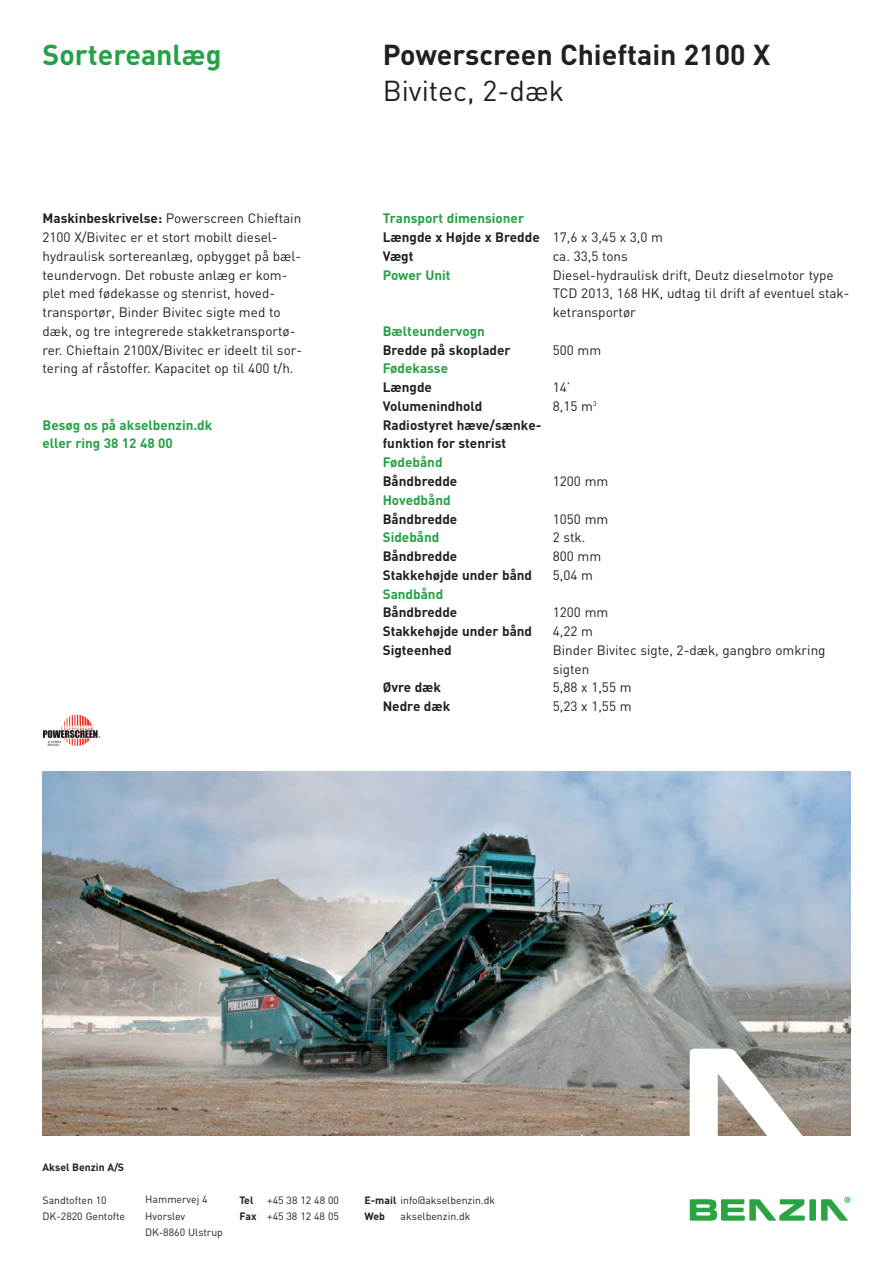
<style>
.page{position:relative;width:893px;height:1263px;background:#fff}
.page>*{position:absolute;margin:0;border:0;box-sizing:border-box;transform-origin:0 0}
.t1{font:700 28.5px "DIN";color:#231f20}
.t2{font:28.5px "DIN";color:#231f20}
.t3{font:700 28.5px "DIN";color:#25a146}
.t4{font:13.5px/18.8px "DIN";color:#231f20}
.t5{font:700 13.5px/18.8px "DIN";color:#231f20}
.t6{font:700 13.5px/18.8px "DIN";color:#25a146}
.t7{font:10.5px/16.5px "DIN";color:#231f20}
.t8{font:700 10.5px "DIN";color:#231f20}
.s1{font-weight:700}
.s2{color:#25a146}
.s3{font-weight:400}
</style>
<div class="page">
<img style="left:43px;top:772px;width:807px;height:363px">
<svg style="left:690px;top:1049px;width:114px;height:87px"></svg>
<svg style="left:690px;top:1197px;width:161px;height:24px"></svg>
<svg style="left:43px;top:715px;width:57px;height:31px"></svg>
<h1 class="t3" style="left:43px;top:45px;width:181px">Sortereanlæg</h1>
<h1 class="t1" style="left:383px;top:45px;width:389px">Powerscreen Chieftain 2100 X</h1>
<h1 class="t2" style="left:383px;top:81px;width:183px">Bivitec, 2-dæk</h1>
<p class="t4" style="left:43px;top:211px;width:261px"><span class="s1">Maskinbeskrivelse:</span> Powerscreen Chieftain 2100 X/Bivitec er et stort mobilt diesel&shy;hydraulisk sortereanlæg, opbygget på bæl&shy;teundervogn. Det robuste anlæg er kom&shy;plet med fødekasse og stenrist, hoved&shy;transportør, Binder Bivitec sigte med to dæk, og tre integrerede stakketransportø&shy;rer. Chieftain 2100X/Bivitec er ideelt til sor&shy;tering af råstoffer. Kapacitet op til 400 t/h.</p>
<p class="t6" style="left:43px;top:417px;width:171px">Besøg os på akselbenzin.dk eller ring 38 12 48 00</p>
<p class="t5" style="left:383px;top:211px;width:282px"><span class="s2">Transport dimensioner<br></span>Længde x Højde x Bredde <span class="s3">17,6 x 3,45 x 3,0 m<br></span>Vægt</p>
<p class="t4" style="left:553px;top:248px;width:77px">ca. 33,5 tons</p>
<p class="t6" style="left:383px;top:267px;width:69px">Power Unit</p>
<p class="t4" style="left:553px;top:267px;width:298px">Diesel-hydraulisk drift, Deutz dieselmotor type<br>TCD 2013, 168 HK, udtag til drift af eventuel stak&shy;ketransportør</p>
<p class="t6" style="left:383px;top:323px;width:104px">Bælteundervogn</p>
<p class="t5" style="left:383px;top:342px;width:129px">Bredde på skoplader</p>
<p class="t4" style="left:553px;top:342px;width:50px">500 mm</p>
<p class="t6" style="left:383px;top:361px;width:67px">Fødekasse</p>
<p class="t5" style="left:383px;top:379px;width:51px">Længde</p>
<p class="t4" style="left:553px;top:380px;width:19px">14’</p>
<p class="t5" style="left:383px;top:398px;width:101px">Volumenindhold</p>
<p class="t4" style="left:553px;top:398px;width:45px">8,15 m<sup>3</sup></p>
<p class="t5" style="left:383px;top:417px;width:160px">Radiostyret hæve/sænke&shy;funktion for stenrist</p>
<p class="t6" style="left:383px;top:454px;width:61px">Fødebånd</p>
<p class="t5" style="left:383px;top:473px;width:76px">Båndbredde</p>
<p class="t4" style="left:553px;top:473px;width:57px">1200 mm</p>
<p class="t6" style="left:383px;top:492px;width:70px">Hovedbånd</p>
<p class="t5" style="left:383px;top:511px;width:76px">Båndbredde</p>
<p class="t4" style="left:553px;top:511px;width:57px">1050 mm</p>
<p class="t6" style="left:383px;top:529px;width:58px">Sidebånd</p>
<p class="t4" style="left:553px;top:530px;width:34px">2 stk.</p>
<p class="t5" style="left:383px;top:548px;width:76px">Båndbredde</p>
<p class="t4" style="left:553px;top:548px;width:50px">800 mm</p>
<p class="t5" style="left:383px;top:567px;width:151px">Stakkehøjde under bånd</p>
<p class="t4" style="left:553px;top:567px;width:42px">5,04 m</p>
<p class="t6" style="left:383px;top:586px;width:62px">Sandbånd</p>
<p class="t5" style="left:383px;top:604px;width:76px">Båndbredde</p>
<p class="t4" style="left:553px;top:605px;width:57px">1200 mm</p>
<p class="t5" style="left:383px;top:623px;width:151px">Stakkehøjde under bånd</p>
<p class="t4" style="left:553px;top:623px;width:42px">4,22 m</p>
<p class="t5" style="left:383px;top:642px;width:71px">Sigteenhed</p>
<p class="t4" style="left:553px;top:642px;width:274px">Binder Bivitec sigte, 2-dæk, gangbro omkring sigten</p>
<p class="t5" style="left:383px;top:679px;width:60px">Øvre dæk</p>
<p class="t4" style="left:553px;top:680px;width:80px">5,88 x 1,55 m</p>
<p class="t5" style="left:383px;top:698px;width:69px">Nedre dæk</p>
<p class="t4" style="left:553px;top:698px;width:80px">5,23 x 1,55 m</p>
<p class="t8" style="left:43px;top:1163px;width:83px">Aksel Benzin A/S</p>
<p class="t7" style="left:43px;top:1193px;width:84px">Sandtoften 10<br>DK-2820 Gentofte</p>
<p class="t7" style="left:145px;top:1192px;width:79px">Hammervej 4<br>Hvorslev<br>DK-8860 Ulstrup</p>
<p class="t8" style="left:240px;top:1196px;width:15px">Tel</p>
<p class="t7" style="left:240px;top:1193px;width:101px;text-align:right">+45 38 12 48 00<br><span class="s1">Fax</span> +45 38 12 48 05</p>
<p class="t7" style="left:364px;top:1193px;width:132px"><span class="s1">E-mail</span> info@akselbenzin.dk<br><span class="s1">Web</span></p>
<p class="t7" style="left:401px;top:1209px;width:71px">akselbenzin.dk</p>
</div>
